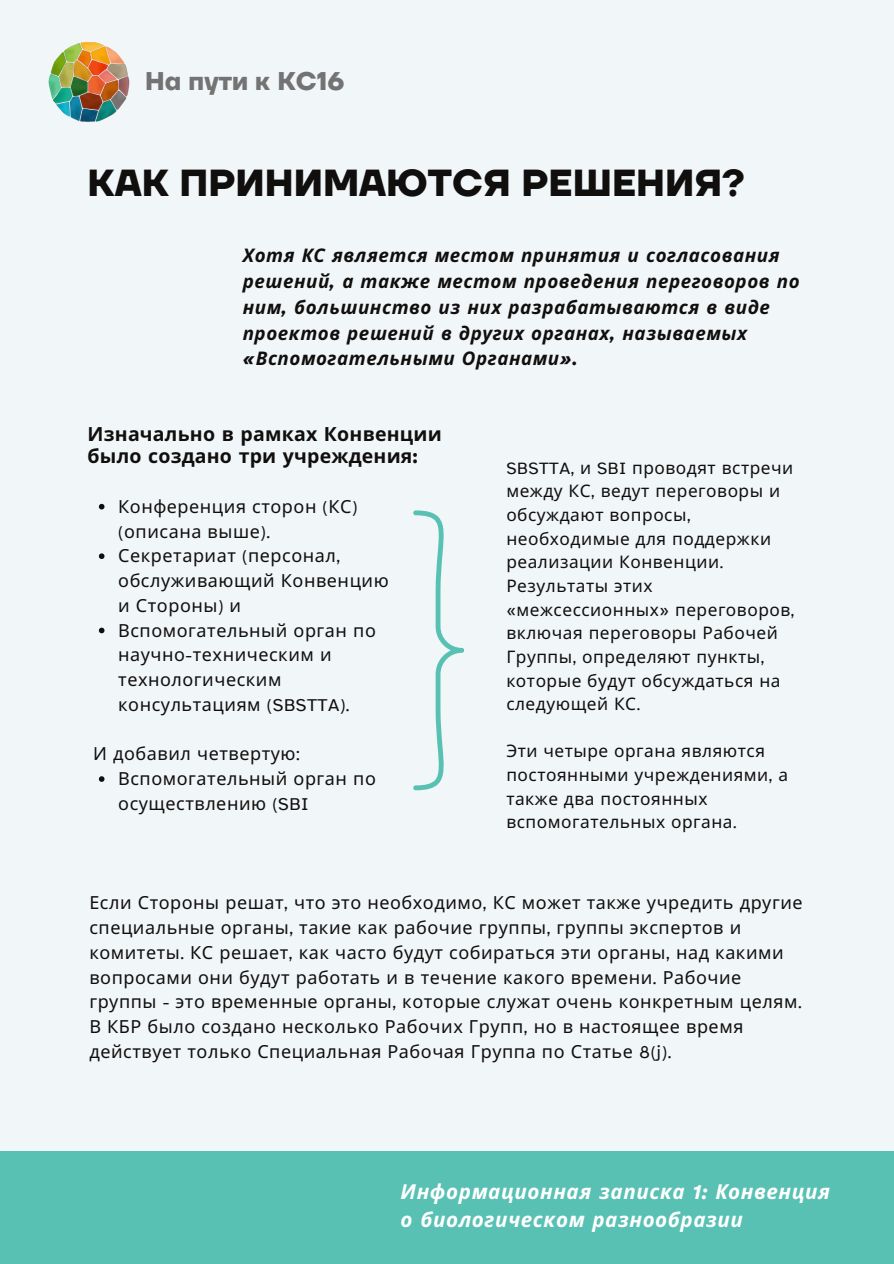
<style>
.page{position:relative;width:894px;height:1264px;background:#fff}
.page>*{position:absolute;margin:0;border:0;box-sizing:border-box;transform-origin:0 0}
.t1{font:700 37.5px "TT Firs Neue";color:#100f0d}
.t2{font:700 25.5px "TT Firs Neue";color:#737373}
.t3{font:italic 700 20.55px/28.2px "Noto Sans";letter-spacing:.03em;color:#fff}
.t4{font:700 19.5px/22.5px "Noto Sans";letter-spacing:.01em;color:#100f0d}
.t5{font:italic 700 18.75px/25.8px "Noto Sans";letter-spacing:.03em;color:#100f0d}
.t6{font:18px/24.8px "Noto Sans";letter-spacing:.03em;color:#100f0d}
.t7{font:17.25px/23.7px "Noto Sans";letter-spacing:.03em;color:#100f0d}
.s1{font-family:"Atkinson Hyperlegible"}
</style>
<div class="page">
<div style="left:0;top:0;width:893px;height:1263px;background:#f1f6f9"></div>
<img style="left:48px;top:42px;width:82px;height:80px">
<div style="left:0;top:1151px;width:893px;height:112px;background:#59c1b4"></div>
<svg style="left:413px;top:510px;width:51px;height:280px"></svg>
<svg style="left:99px;top:504px;width:5px;height:5px"></svg>
<svg style="left:99px;top:553px;width:5px;height:6px"></svg>
<svg style="left:99px;top:627px;width:5px;height:6px"></svg>
<svg style="left:99px;top:776px;width:5px;height:5px"></svg>
<h2 class="t2" style="left:145px;top:66px;width:201px">На пути к КС16</h2>
<p class="t1" style="left:88px;top:160px;width:658px">КАК ПРИНИМАЮТСЯ РЕШЕНИЯ?</p>
<p class="t5" style="left:243px;top:242px;width:558px">Хотя КС является местом принятия и согласования решений<span class="s1">,</span> а также местом проведения переговоров по ним<span class="s1">,</span> большинство из них разрабатываются в виде проектов решений в других органах<span class="s1">,</span> называемых <span class="s1">«</span>Вспомогательными Органами<span class="s1">».</span></p>
<h3 class="t4" style="left:88px;top:422px;width:355px">Изначально в рамках Конвенции было создано три учреждения<span class="s1">:</span></h3>
<p class="t6" style="left:118px;top:493px;width:241px">Конференция сторон <span class="s1">(</span>КС<span class="s1">) (</span>описана выше<span class="s1">).</span></p>
<p class="t6" style="left:118px;top:543px;width:272px">Секретариат <span class="s1">(</span>персонал<span class="s1">, </span>обслуживающий Конвенцию и Стороны<span class="s1">)</span> и</p>
<p class="t6" style="left:118px;top:617px;width:259px">Вспомогательный орган по научно<span class="s1">-</span>техническим и технологическим консультациям <span class="s1">(SBSTTA).</span></p>
<p class="t6" style="left:93px;top:741px;width:208px">И добавил четвертую<span class="s1">:</span></p>
<p class="t6" style="left:118px;top:766px;width:259px">Вспомогательный орган по осуществлению <span class="s1">(SBI</span></p>
<p class="t7" style="left:506px;top:455px;width:289px"><span class="s1">SBSTTA,</span> и <span class="s1">SBI</span> проводят встречи между КС<span class="s1">,</span> ведут переговоры и обсуждают вопросы<span class="s1">, </span>необходимые для поддержки реализации Конвенции<span class="s1">.<br></span>Результаты этих <span class="s1">«</span>межсессионных<span class="s1">»</span> переговоров<span class="s1">, </span>включая переговоры Рабочей<br>Группы<span class="s1">,</span> определяют пункты<span class="s1">, </span>которые будут обсуждаться на следующей КС<span class="s1">.</span></p>
<p class="t7" style="left:506px;top:739px;width:283px">Эти четыре органа являются постоянными учреждениями<span class="s1">,</span> а также два постоянных вспомогательных органа<span class="s1">.</span></p>
<h2 class="t6" style="left:89px;top:889px;width:714px">Если Стороны решат<span class="s1">,</span> что это необходимо<span class="s1">,</span> КС может также учредить другие специальные органы<span class="s1">,</span> такие как рабочие группы<span class="s1">,</span> группы экспертов и комитеты<span class="s1">.</span> КС решает<span class="s1">,</span> как часто будут собираться эти органы<span class="s1">,</span> над какими вопросами они будут работать и в течение какого времени<span class="s1">.</span> Рабочие группы <span class="s1">-</span> это временные органы<span class="s1">,</span> которые служат очень конкретным целям<span class="s1">.<br></span>В КБР было создано несколько Рабочих Групп<span class="s1">,</span> но в настоящее время действует только Специальная Рабочая Группа по Статье <span class="s1">8(j).</span></h2>
<p class="t3" style="left:400px;top:1176px;width:431px">Информационная записка <span class="s1">1:</span> Конвенция о биологическом разнообразии</p>
</div>
